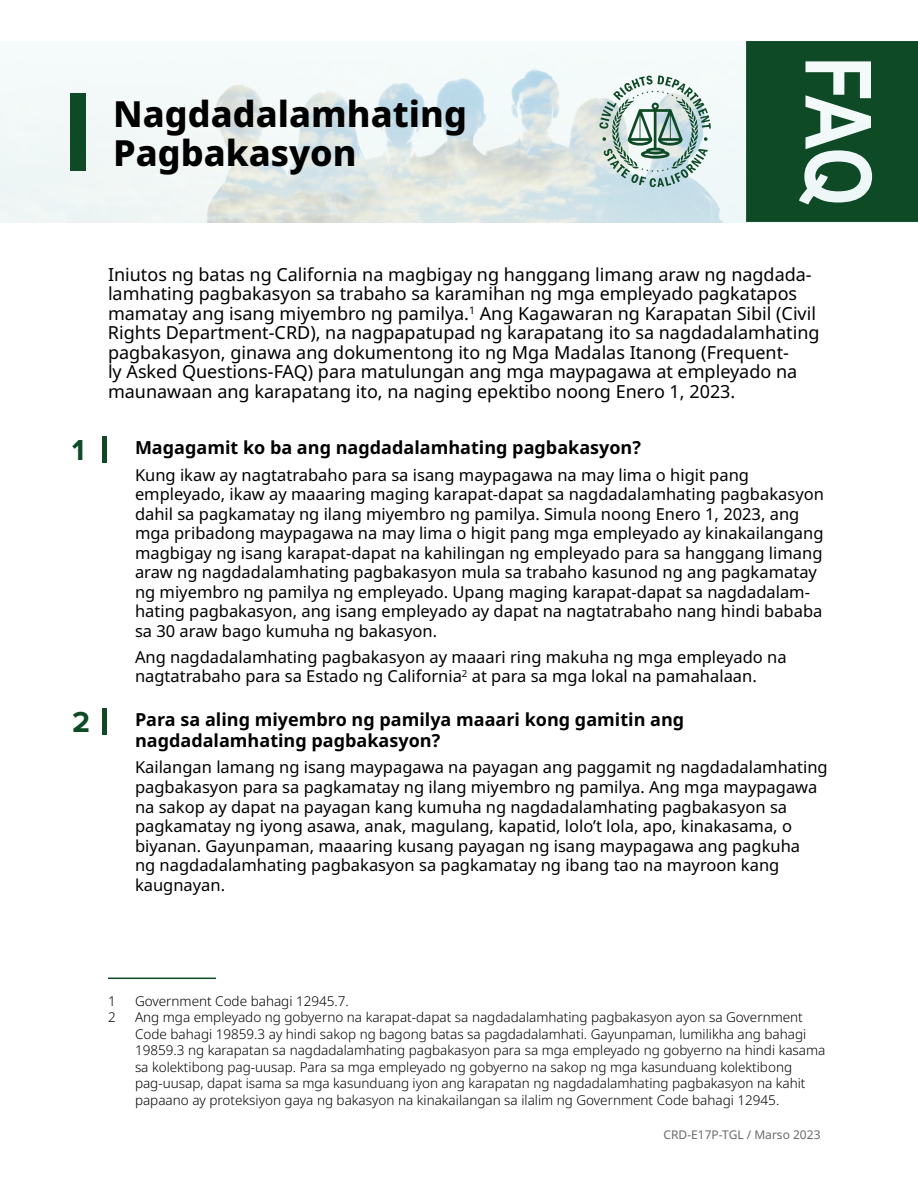
<style>
.page{position:relative;width:918px;height:1188px;background:#fff}
.page>*{position:absolute;margin:0;border:0;box-sizing:border-box;transform-origin:0 0}
.t1{font:800 36px/39px "Noto Sans";color:#000}
.t2{font:700 30px "Proxima Nova";color:#0e4a25}
.t3{font:18px/39px "Noto Sans";color:#000}
.t4{font:700 18px "Noto Sans";color:#000}
.t5{font:16.5px/19.5px "Noto Sans";color:#000}
.t6{font:300 13.5px/16.5px "Noto Sans";color:#000}
.t7{font:12px "Noto Sans";color:#696a6d}
.t8{font:9.6px "Noto Sans";color:#000}
</style>
<div class="page">
<svg style="left:0;top:52px;width:746px;height:170px;fill:#f0f7f5"></svg>
<svg style="left:599px;top:75px;width:112px;height:112px"></svg>
<svg style="left:746px;top:41px;width:172px;height:181px;background:#316445"></svg>
<hr style="left:108px;top:978px;width:108px;height:1px;background:#0e4a25">
<div style="left:102px;top:436px;width:5px;height:27px;background:#0e4a25"></div>
<div style="left:102px;top:709px;width:5px;height:26px;background:#0e4a25"></div>
<div style="left:70px;top:93px;width:16px;height:77px;background:#0e4a25"></div>
<h1 class="t1" style="left:113px;top:95px;width:355px">Nagdadalamhating<br>Pagbakasyon</h1>
<h2 class="t2" style="left:72px;top:433px;width:14px">1</h2>
<h2 class="t2" style="left:72px;top:705px;width:19px">2</h2>
<p class="t3" style="left:108px;top:255px;width:710px">Iniutos ng batas ng California na magbigay ng hanggang limang araw ng nagdada&shy;mamatay ang isang miyembro ng pamilya.<sup>1</sup> Ang Kagawaran ng Karapatan Sibil (Civil</p>
<p class="t3" style="left:108px;top:313px;width:713px">Rights Department-CRD ,) na nagpapatupad ng karapatang ito sa nagdadalamhating ly Asked Questions-FAQ) para matulungan ang mga maypagawa at empleyado na</p>
<p class="t3" style="left:108px;top:274px;width:691px">lamhating pagbakasyon sa trabaho sa karamihan ng mga empleyado pagkatapos</p>
<p class="t3" style="left:108px;top:333px;width:683px">pagbakasyon, ginawa ang dokumentong ito ng Mga Madalas Itanong (Frequent&shy;maunawaan ang karapatang ito, na naging epektibo noong Enero 1, 2023.</p>
<h2 class="t4" style="left:135px;top:435px;width:507px">Magagamit ko ba ang nagdadalamhating pagbakasyon?</h2>
<p class="t5" style="left:135px;top:465px;width:690px">Kung ikaw ay nagtatrabaho para sa isang maypagawa na may lima o higit pang empleyado, ikaw ay maaaring maging karapat-dapat sa nagdadalamhating pagbakasyon dahil sa pagkamatay ng ilang miyembro ng pamilya. Simula noong Enero 1, 2023, ang mga pribadong maypagawa na may lima o higit pang mga empleyado ay kinakailangang magbigay ng isang karapat-dapat na kahilingan ng empleyado para sa hanggang limang araw ng nagdadalamhating pagbakasyon mula sa trabaho kasunod ng ang pagkamatay</p>
<p class="t5" style="left:135px;top:602px;width:689px">hating pagbakasyon, ang isang empleyado ay dapat na nagtatrabaho nang hindi bababa</p>
<p class="t5" style="left:135px;top:582px;width:677px">ng miyembro ng pamilya ng empleyado. Upang maging karapat-dapat sa nagdadalam-</p>
<p class="t5" style="left:135px;top:621px;width:304px">sa 30 araw bago kumuha ng bakasyon.</p>
<p class="t5" style="left:472px;top:647px;width:316px;text-indent:-337px">Ang nagdadalamhating pagbakasyon ay maaari ring makuha ng mga empleyado na at para sa mga lokal na pamahalaan.</p>
<p class="t5" style="left:135px;top:667px;width:328px">nagtatrabaho para sa Estado ng California</p>
<h2 class="t4" style="left:135px;top:707px;width:551px">Para sa aling miyembro ng pamilya maaari kong gamitin ang</h2>
<p class="t8" style="left:462px;top:668px;width:7px">2</p>
<h2 class="t4" style="left:135px;top:728px;width:307px">nagdadalamhating pagbakasyon?</h2>
<p class="t5" style="left:135px;top:758px;width:694px">Kailangan lamang ng isang maypagawa na payagan ang paggamit ng nagdadalamhating pagbakasyon para sa pagkamatay ng ilang miyembro ng pamilya. Ang mga maypagawa na sakop ay dapat na payagan kang kumuha ng nagdadalamhating pagbakasyon sa pagkamatay ng iyong asawa, anak, magulang, kapatid, lolo t’ lola, apo, kinakasama o, biyanan. Gayunpaman, maaaring kusang payagan ng isang maypagawa ang pagkuha<br>ng nagdadalamhating pagbakasyon sa pagkamatay ng ibang tao na mayroon kang kaugnayan.</p>
<p class="t6" style="left:108px;top:993px;width:9px">1</p>
<p class="t6" style="left:108px;top:1009px;width:9px">2</p>
<p class="t6" style="left:135px;top:993px;width:215px">Government Code bahagi 12945.7.</p>
<p class="t6" style="left:135px;top:1009px;width:669px">Ang mga empleyado ng gobyerno na karapat-dapat sa nagdadalamhating pagbakasyon ayon sa Government</p>
<p class="t6" style="left:135px;top:1026px;width:692px">Code bahagi 19859.3 ay hindi sakop ng bagong batas sa pagdadalamhati. Gayunpaman, lumilikha ang bahagi 19859.3 ng karapatan sa nagdadalamhating pagbakasyon para sa mga empleyado ng gobyerno na hindi kasama sa kolektibong pag-uusap. Para sa mga empleyado ng gobyerno na sakop ng mga kasunduang kolektibong pag-uusap, dapat isama sa mga kasunduang iyon ang karapatan ng nagdadalamhating pagbakasyon na kahit papaano ay proteksiyon gaya ng bakasyon na kinakailangan sa ilalim ng Government Code bahagi 12945.</p>
<p class="t7" style="left:664px;top:1128px;width:159px">CRD E- 17P-TGL / Marso 2023</p>
</div>
